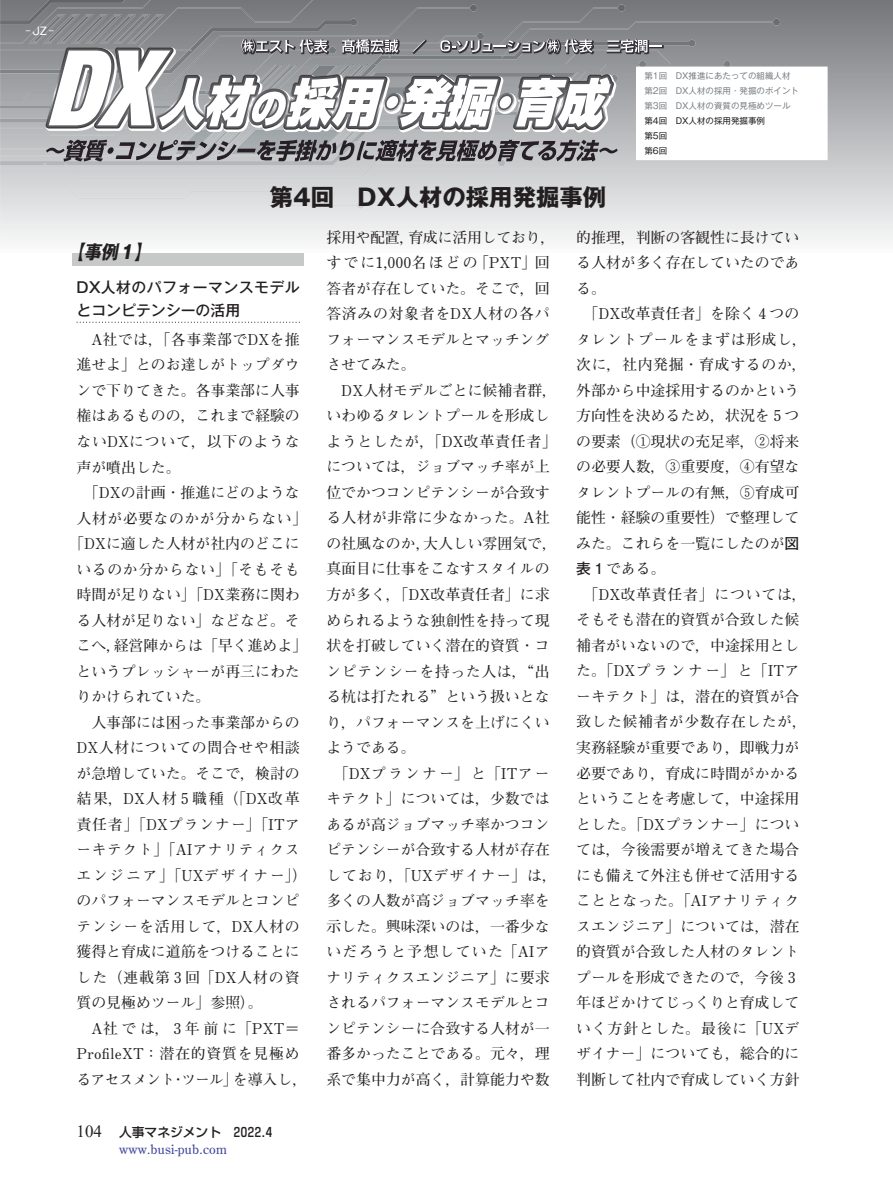
<style>
.page{position:relative;width:893px;height:1189px;background:#fff}
.page>*{position:absolute;margin:0;border:0;box-sizing:border-box;transform-origin:0 0}
.t1{font:23.4px "Gothic MB101 Pr 6 N Bold 90 msp RKSJ H";color:#231f20}
.t2{font:italic 18.75px "Gothic MB101 Pr 6 N Bold 90 msp RKSJ H";color:#231f20;scale:.91 1}
.t3{font:14.85px "Futo Min A101 Pr 6 N Bold 90 msp RKSJ H";color:#231f20}
.t4{font:14.85px "Futo Min A101 Pr 6 N Bold 90 msp RKSJ H";letter-spacing:.035em;color:#231f20}
.t5{font:14.85px "Futo Min A101 Pr 6 N Bold 90 msp RKSJ H";letter-spacing:.05em;color:#231f20}
.t6{font:14.85px "Futo Min A101 Pr 6 N Bold 90 msp RKSJ H";letter-spacing:.04em;color:#231f20}
.t7{font:14.85px "Futo Min A101 Pr 6 N Bold 90 msp RKSJ H";letter-spacing:.055em;color:#231f20}
.t8{font:14.85px "Futo Min A101 Pr 6 N Bold 90 msp RKSJ H";letter-spacing:.045em;color:#231f20}
.t9{font:14.85px "Futo Min A101 Pr 6 N Bold 90 msp RKSJ H";letter-spacing:.07em;color:#231f20}
.t10{font:14.85px/22.4px "Gothic MB101 Pr 6 N Medium 90 msp RKSJ H";letter-spacing:.015em;color:#231f20}
.t11{font:14.85px "Futo Min A101 Pr 6 N Bold 90 msp RKSJ H";letter-spacing:.02em;color:#231f20}
.t12{font:14.85px "Futo Min A101 Pr 6 N Bold 90 msp RKSJ H";letter-spacing:-.06em;color:#231f20}
.t13{font:14.85px "Futo Min A101 Pr 6 N Bold 90 msp RKSJ H";letter-spacing:.11em;color:#231f20}
.t14{font:14.85px "Futo Min A101 Pr 6 N Bold 90 msp RKSJ H";letter-spacing:.06em;color:#231f20}
.t15{font:14.85px "Futo Min A101 Pr 6 N Bold 90 msp RKSJ H";letter-spacing:.095em;color:#231f20}
.t16{font:14.85px "Futo Min A101 Pr 6 N Bold 90 msp RKSJ H";letter-spacing:.25em;color:#231f20}
.t17{font:14.85px "Futo Min A101 Pr 6 N Bold 90 msp RKSJ H";letter-spacing:.025em;color:#231f20}
.t18{font:14.85px "Futo Min A101 Pr 6 N Bold 90 msp RKSJ H";letter-spacing:.145em;color:#231f20}
.t19{font:14.85px "Futo Min A101 Pr 6 N Bold 90 msp RKSJ H";letter-spacing:.085em;color:#231f20}
.t20{font:12.75px "Shin Go Pr 6 N Medium 90 msp RKSJ H";color:#231f20}
.t21{font:12.75px "Century Old Style";letter-spacing:.02em;color:#3e449c}
.t22{font:10.65px "Gothic MB101 Pr 6 N Regular 90 msp RKSJ H";color:#fff}
.t23{font:8.55px/14.9px "Gothic MB101 Pr 6 N Regular 90 msp RKSJ H";color:#7c8287}
.t24{font:8.55px/14.9px "Gothic MB101 Pr 6 N Regular 90 msp RKSJ H";color:#231f20}
.s1{font-family:"Times New Roman";font-size:16.95px}
.s2{font-family:"Futo Go B101 Pr 6 N Bold 90 msp RKSJ H"}
</style>
<div class="page">
<svg style="left:0;top:0;width:893px;height:241px"></svg>
<div style="left:72px;top:253px;width:232px;height:13px;background:#c7c9c9"></div>
<svg style="left:77px;top:322px;width:223px;height:1px"></svg>
<svg style="left:0;top:0;width:828px;height:209px"></svg>
<p class="t22" style="left:26px;top:27px;width:30px">-JZ-</p>
<h1 class="t1" style="left:270px;top:188px;width:338px">第4回　DX人材の採用発掘事例</h1>
<p class="t23" style="left:644px;top:70px;width:156px">第1回　DX推進にあたっての組織人材第2回　DX人材の採用・発掘のポイント第3回　DX人材の資質の見極めツール</p>
<p class="t24" style="left:644px;top:115px;width:122px">第4回　DX人材の採用発掘事例第5回<br>第6回</p>
<p class="t2" style="left:67px;top:245px;width:98px">【事例 1】</p>
<p class="t10" style="left:77px;top:278px;width:225px">DX人材のパフォーマンスモデルとコンピテンシーの活用</p>
<p class="t4" style="left:77px;top:334px;width:225px">　A社では，「各事業部でDXを推</p>
<p class="t3" style="left:77px;top:359px;width:225px">進せよ」とのお達しがトップダウ</p>
<p class="t3" style="left:77px;top:385px;width:225px">ンで下りてきた。各事業部に人事</p>
<p class="t3" style="left:77px;top:410px;width:225px">権はあるものの，これまで経験の</p>
<p class="t5" style="left:77px;top:436px;width:225px">ないDXについて，以下のような</p>
<p class="t3" style="left:77px;top:461px;width:106px">声が噴出した。</p>
<p class="t3" style="left:84px;top:487px;width:217px">「DXの計画・推進にどのような</p>
<p class="t4" style="left:77px;top:512px;width:232px">人材が必要なのかが分からない」</p>
<p class="t3" style="left:69px;top:538px;width:232px">「DXに適した人材が社内のどこに</p>
<p class="t6" style="left:77px;top:563px;width:225px">いるのか分からない」「そもそも</p>
<p class="t3" style="left:77px;top:589px;width:225px">時間が足りない」「DX業務に関わ</p>
<p class="t3" style="left:77px;top:614px;width:225px">る人材が足りない」などなど。そ</p>
<p class="t3" style="left:77px;top:640px;width:232px">こへ，経営陣からは「早く進めよ」</p>
<p class="t3" style="left:77px;top:665px;width:225px">というプレッシャーが再三にわた</p>
<p class="t3" style="left:77px;top:691px;width:135px">りかけられていた。</p>
<p class="t3" style="left:77px;top:716px;width:225px">　人事部には困った事業部からの</p>
<p class="t8" style="left:77px;top:742px;width:225px">DX人材についての問合せや相談</p>
<p class="t3" style="left:77px;top:767px;width:225px">が急増していた。そこで，検討の</p>
<p class="t9" style="left:77px;top:793px;width:225px">結果，DX人材 5 職種（「DX改革</p>
<p class="t7" style="left:77px;top:818px;width:225px">責任者」「DXプランナー」「ITア</p>
<p class="t4" style="left:77px;top:844px;width:225px">ーキテクト」「AIアナリティクス</p>
<p class="t13" style="left:77px;top:869px;width:232px">エンジニア」「UXデザイナー」）</p>
<p class="t3" style="left:77px;top:895px;width:225px">のパフォーマンスモデルとコンピ</p>
<p class="t5" style="left:77px;top:920px;width:225px">テンシーを活用して，DX人材の</p>
<p class="t3" style="left:77px;top:946px;width:225px">獲得と育成に道筋をつけることに</p>
<p class="t9" style="left:77px;top:971px;width:225px">した（連載第 3 回「DX人材の資</p>
<p class="t3" style="left:77px;top:997px;width:188px">質の見極めツール」参照）。</p>
<p class="t16" style="left:77px;top:1022px;width:225px">　A社では， 3 年前に「PXT＝</p>
<p class="t7" style="left:77px;top:1048px;width:225px">ProfileXT：潜在的資質を見極め</p>
<p class="t12" style="left:77px;top:1073px;width:232px">るアセスメント・ツール」を導入し，</p>
<p class="t20" style="left:77px;top:1127px;width:197px"><span class="s1">104</span> 人事マネジメント　2022.4</p>
<p class="t21" style="left:119px;top:1144px;width:109px">www.busi-pub.com</p>
<p class="t3" style="left:326px;top:231px;width:230px">採用や配置，育成に活用しており，</p>
<p class="t11" style="left:326px;top:257px;width:225px">すでに1,000名ほどの「PXT」回</p>
<p class="t3" style="left:326px;top:282px;width:225px">答者が存在していた。そこで，回</p>
<p class="t8" style="left:326px;top:308px;width:225px">答済みの対象者をDX人材の各パ</p>
<p class="t3" style="left:326px;top:333px;width:225px">フォーマンスモデルとマッチング</p>
<p class="t3" style="left:326px;top:359px;width:91px">させてみた。</p>
<p class="t3" style="left:326px;top:384px;width:232px">　DX人材モデルごとに候補者群，</p>
<p class="t3" style="left:326px;top:410px;width:225px">いわゆるタレントプールを形成し</p>
<p class="t5" style="left:326px;top:435px;width:232px">ようとしたが，「DX改革責任者」</p>
<p class="t3" style="left:326px;top:461px;width:225px">については，ジョブマッチ率が上</p>
<p class="t3" style="left:326px;top:487px;width:225px">位でかつコンピテンシーが合致す</p>
<p class="t17" style="left:326px;top:512px;width:225px">る人材が非常に少なかった。A社</p>
<p class="t3" style="left:326px;top:538px;width:232px">の社風なのか，大人しい雰囲気で，</p>
<p class="t3" style="left:326px;top:563px;width:225px">真面目に仕事をこなすスタイルの</p>
<p class="t3" style="left:326px;top:589px;width:225px">方が多く，「DX改革責任者」に求</p>
<p class="t3" style="left:326px;top:614px;width:225px">められるような独創性を持って現</p>
<p class="t3" style="left:326px;top:640px;width:225px">状を打破していく潜在的資質・コ</p>
<p class="t6" style="left:326px;top:665px;width:225px">ンピテンシーを持った人は，“出</p>
<p class="t3" style="left:326px;top:691px;width:225px">る杭は打たれる”という扱いとな</p>
<p class="t3" style="left:326px;top:716px;width:225px">り，パフォーマンスを上げにくい</p>
<p class="t3" style="left:326px;top:742px;width:91px">ようである。</p>
<p class="t18" style="left:334px;top:767px;width:217px">「DXプランナー」と「ITアー</p>
<p class="t3" style="left:326px;top:793px;width:225px">キテクト」については，少数では</p>
<p class="t3" style="left:326px;top:818px;width:225px">あるが高ジョブマッチ率かつコン</p>
<p class="t3" style="left:326px;top:844px;width:225px">ピテンシーが合致する人材が存在</p>
<p class="t14" style="left:326px;top:869px;width:232px">しており，「UXデザイナー」は，</p>
<p class="t3" style="left:326px;top:895px;width:225px">多くの人数が高ジョブマッチ率を</p>
<p class="t3" style="left:326px;top:920px;width:225px">示した。興味深いのは，一番少な</p>
<p class="t19" style="left:326px;top:946px;width:225px">いだろうと予想していた「AIア</p>
<p class="t3" style="left:326px;top:971px;width:225px">ナリティクスエンジニア」に要求</p>
<p class="t3" style="left:326px;top:997px;width:225px">されるパフォーマンスモデルとコ</p>
<p class="t3" style="left:326px;top:1022px;width:225px">ンピテンシーに合致する人材が一</p>
<p class="t3" style="left:326px;top:1048px;width:225px">番多かったことである。元々，理</p>
<p class="t3" style="left:326px;top:1073px;width:225px">系で集中力が高く，計算能力や数</p>
<p class="t3" style="left:576px;top:231px;width:225px">的推理，判断の客観性に長けてい</p>
<p class="t3" style="left:576px;top:257px;width:225px">る人材が多く存在していたのであ</p>
<p class="t3" style="left:576px;top:282px;width:31px">る。</p>
<p class="t3" style="left:584px;top:308px;width:217px">「DX改革責任者」を除く 4 つの</p>
<p class="t6" style="left:576px;top:333px;width:232px">タレントプールをまずは形成し，</p>
<p class="t8" style="left:576px;top:359px;width:232px">次に，社内発掘・育成するのか，</p>
<p class="t3" style="left:576px;top:384px;width:225px">外部から中途採用するのかという</p>
<p class="t3" style="left:576px;top:410px;width:225px">方向性を決めるため，状況を 5 つ</p>
<p class="t3" style="left:576px;top:435px;width:225px">の要素（①現状の充足率，②将来</p>
<p class="t3" style="left:576px;top:461px;width:225px">の必要人数，③重要度，④有望な</p>
<p class="t3" style="left:576px;top:486px;width:225px">タレントプールの有無，⑤育成可</p>
<p class="t3" style="left:576px;top:512px;width:225px">能性・経験の重要性）で整理して</p>
<p class="t3" style="left:576px;top:537px;width:225px">みた。これらを一覧にしたのが<span class="s2">図</span></p>
<p class="t3" style="left:576px;top:563px;width:91px"><span class="s2">表 1</span> である。</p>
<p class="t5" style="left:584px;top:588px;width:225px">「DX改革責任者」については，</p>
<p class="t3" style="left:576px;top:614px;width:225px">そもそも潜在的資質が合致した候</p>
<p class="t3" style="left:576px;top:639px;width:225px">補者がいないので，中途採用とし</p>
<p class="t15" style="left:576px;top:665px;width:225px">た。「DXプランナー」と「ITア</p>
<p class="t3" style="left:576px;top:690px;width:225px">ーキテクト」は，潜在的資質が合</p>
<p class="t6" style="left:576px;top:716px;width:232px">致した候補者が少数存在したが，</p>
<p class="t3" style="left:576px;top:741px;width:225px">実務経験が重要であり，即戦力が</p>
<p class="t3" style="left:576px;top:767px;width:225px">必要であり，育成に時間がかかる</p>
<p class="t3" style="left:576px;top:792px;width:225px">ということを考慮して，中途採用</p>
<p class="t3" style="left:576px;top:818px;width:225px">とした。「DXプランナー」につい</p>
<p class="t3" style="left:576px;top:843px;width:225px">ては，今後需要が増えてきた場合</p>
<p class="t3" style="left:576px;top:869px;width:225px">にも備えて外注も併せて活用する</p>
<p class="t4" style="left:576px;top:895px;width:225px">こととなった。「AIアナリティク</p>
<p class="t3" style="left:576px;top:920px;width:225px">スエンジニア」については，潜在</p>
<p class="t3" style="left:576px;top:946px;width:225px">的資質が合致した人材のタレント</p>
<p class="t3" style="left:576px;top:971px;width:221px">プールを形成できたので，今後 3</p>
<p class="t3" style="left:576px;top:997px;width:225px">年ほどかけてじっくりと育成して</p>
<p class="t7" style="left:576px;top:1022px;width:225px">いく方針とした。最後に「UXデ</p>
<p class="t3" style="left:576px;top:1048px;width:225px">ザイナー」についても，総合的に</p>
<p class="t3" style="left:576px;top:1073px;width:225px">判断して社内で育成していく方針</p>
</div>
